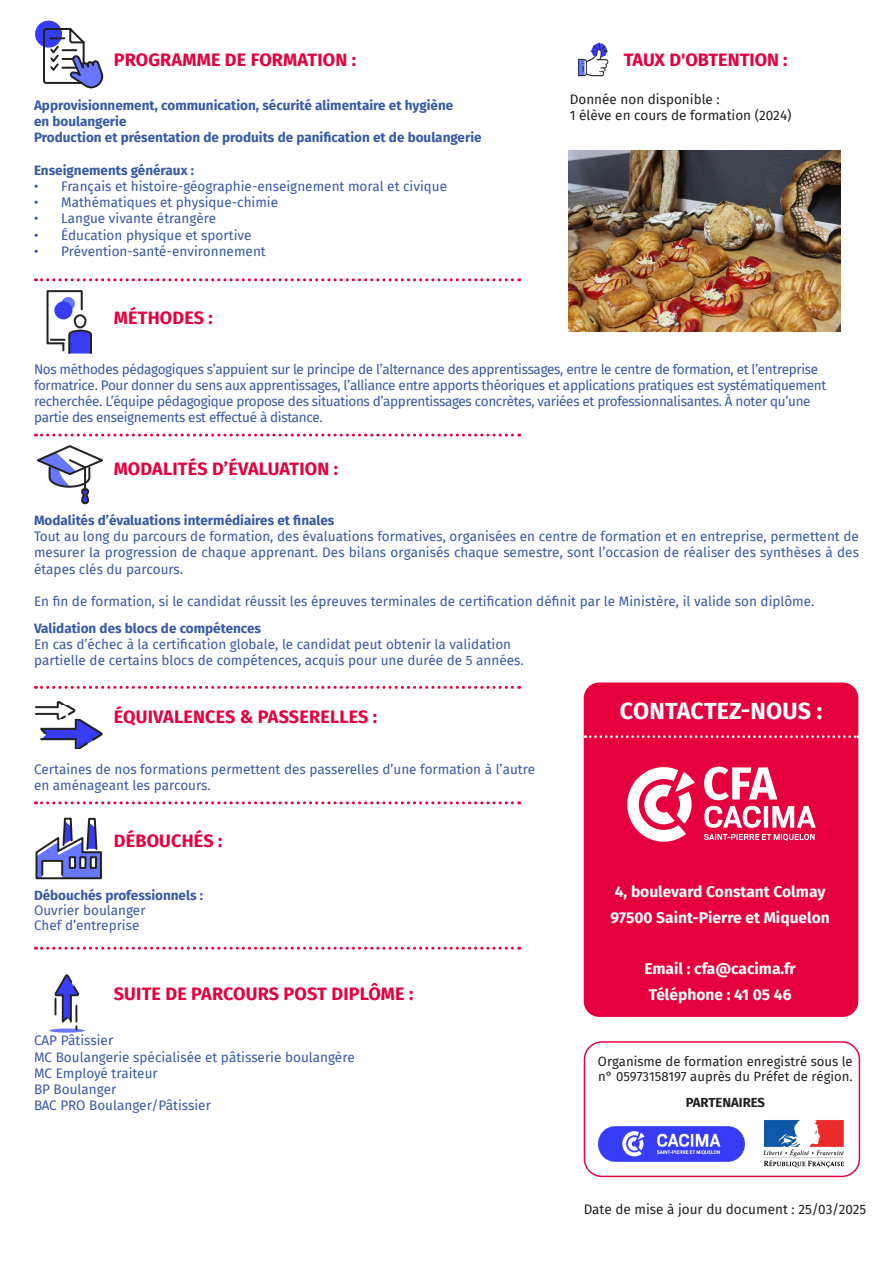
<style>
.page{position:relative;width:893px;height:1263px;background:#fff}
.page>*{position:absolute;margin:0;border:0;box-sizing:border-box;transform-origin:0 0}
.t1{font:700 23.4px "Fira Sans";letter-spacing:.005em;color:#fff}
.t2{font:700 18px "Fira Sans";letter-spacing:.01em;color:#e5003d}
.t3{font:700 15.6px "Fira Sans";color:#fff}
.t4{font:13.5px/16.2px "Fira Sans";color:#3759a7;text-align:justify}
.t5{font:13.5px/16.2px "Fira Sans";letter-spacing:-.025em;color:#3759a7}
.t6{font:700 13.5px "Fira Sans";color:#3759a7}
.t7{font:13.5px "Fira Sans";color:#231f20}
.t8{font:13.05px/15.8px "Fira Sans";color:#231f20}
.t9{font:700 13.05px "Fira Sans";color:#231f20}
</style>
<div class="page">
<svg style="left:46px;top:290px;width:46px;height:64px"></svg>
<svg style="left:36px;top:434px;width:484px;height:3px"></svg>
<svg style="left:37px;top:445px;width:66px;height:60px"></svg>
<svg style="left:36px;top:801px;width:484px;height:3px"></svg>
<svg style="left:35px;top:817px;width:67px;height:63px"></svg>
<svg style="left:36px;top:947px;width:484px;height:3px"></svg>
<svg style="left:49px;top:1028px;width:36px;height:5px"></svg>
<svg style="left:54px;top:974px;width:26px;height:55px"></svg>
<div style="left:584px;top:682px;width:274px;height:335px;background:#e5003d;border-radius:16px"></div>
<svg style="left:585px;top:735px;width:274px;height:3px"></svg>
<svg style="left:627px;top:767px;width:68px;height:75px"></svg>
<svg style="left:704px;top:767px;width:73px;height:33px"></svg>
<svg style="left:704px;top:834px;width:111px;height:7px"></svg>
<svg style="left:704px;top:806px;width:112px;height:22px"></svg>
<img style="left:598px;top:1126px;width:146px;height:35px">
<img style="left:763px;top:1120px;width:81px;height:48px">
<div style="left:584px;top:1041px;width:276px;height:136px;border:1px solid #e5003d;border-radius:17px"></div>
<img style="left:35px;top:700px;width:68px;height:49px">
<svg style="left:36px;top:686px;width:484px;height:3px"></svg>
<svg style="left:35px;top:20px;width:69px;height:69px"></svg>
<svg style="left:36px;top:278px;width:484px;height:3px"></svg>
<img style="left:577px;top:43px;width:32px;height:33px">
<img style="left:569px;top:151px;width:271px;height:181px">
<p class="t2" style="left:114px;top:45px;width:244px">PROGRAMME DE FORMATION :</p>
<p class="t2" style="left:624px;top:44px;width:165px">TAUX D'OBTENTION :</p>
<p class="t7" style="left:570px;top:89px;width:151px">Donnée non disponible :</p>
<p class="t7" style="left:570px;top:105px;width:223px">1 élève en cours de formation (2024)</p>
<p class="t6" style="left:34px;top:94px;width:421px">Approvisionnement, communication, sécurité alimentaire et hygiène</p>
<p class="t6" style="left:34px;top:110px;width:94px">en boulangerie</p>
<p class="t6" style="left:34px;top:126px;width:449px">Production et présentation de produits de panification et de boulangerie</p>
<p class="t6" style="left:34px;top:159px;width:162px">Enseignements généraux :</p>
<p class="t4" style="left:34px;top:178px;width:415px">• Français et histoire-géographie-enseignement moral et civique</p>
<p class="t4" style="left:34px;top:194px;width:246px">• Mathématiques et physique-chimie</p>
<p class="t4" style="left:34px;top:210px;width:184px">• Langue vivante étrangère</p>
<p class="t4" style="left:34px;top:226px;width:219px">• Éducation physique et sportive</p>
<p class="t4" style="left:34px;top:243px;width:233px">• Prévention-santé-environnement</p>
<p class="t2" style="left:114px;top:302px;width:100px">MÉTHODES :</p>
<p class="t5" style="left:34px;top:360px;width:794px">Nos méthodes pédagogiques s’appuient sur le principe de l’alternance des apprentissages, entre le centre de formation, et l’entreprise formatrice. Pour donner du sens aux apprentissages, l’alliance entre apports théoriques et applications pratiques est systématiquement recherchée. L’équipe pédagogique propose des situations d’apprentissages concrètes, variées et professionnalisantes. À noter qu’une partie des enseignements est effectué à distance.</p>
<p class="t2" style="left:114px;top:453px;width:226px">MODALITÉS D’ÉVALUATION :</p>
<p class="t6" style="left:34px;top:509px;width:302px">Modalités d’évaluations intermédiaires et finales</p>
<p class="t4" style="left:34px;top:528px;width:826px">Tout au long du parcours de formation, des évaluations formatives, organisées en centre de formation et en entreprise, permettent de mesurer la progression de chaque apprenant. Des bilans organisés chaque semestre, sont l’occasion de réaliser des synthèses à des étapes clés du parcours.</p>
<p class="t4" style="left:34px;top:593px;width:782px">En fin de formation, si le candidat réussit les épreuves terminales de certification définit par le Ministère, il valide son diplôme.</p>
<p class="t6" style="left:34px;top:617px;width:229px">Validation des blocs de compétences</p>
<p class="t4" style="left:34px;top:636px;width:479px">En cas d’échec à la certification globale, le candidat peut obtenir la validation</p>
<p class="t4" style="left:34px;top:652px;width:491px">partielle de certains blocs de compétences, acquis pour une durée de 5 années.</p>
<p class="t2" style="left:114px;top:702px;width:265px">ÉQUIVALENCES &amp; PASSERELLES :</p>
<p class="t4" style="left:34px;top:760px;width:503px">Certaines de nos formations permettent des passerelles d’une formation à l’autre</p>
<p class="t4" style="left:34px;top:777px;width:178px">en aménageant les parcours.</p>
<p class="t2" style="left:114px;top:826px;width:110px">DÉBOUCHÉS :</p>
<p class="t6" style="left:34px;top:884px;width:171px">Débouchés professionnels :</p>
<p class="t4" style="left:34px;top:901px;width:113px">Ouvrier boulanger</p>
<p class="t4" style="left:34px;top:916px;width:107px">Chef d’entreprise</p>
<p class="t2" style="left:114px;top:978px;width:301px">SUITE DE PARCOURS POST DIPLÔME :</p>
<p class="t4" style="left:34px;top:1032px;width:81px">CAP Pâtissier</p>
<p class="t4" style="left:34px;top:1048px;width:322px">MC Boulangerie spécialisée et pâtisserie boulangère</p>
<p class="t4" style="left:34px;top:1064px;width:125px">MC Employé traiteur</p>
<p class="t4" style="left:34px;top:1081px;width:84px">BP Boulanger</p>
<p class="t4" style="left:34px;top:1097px;width:178px">BAC PRO Boulanger/Pâtissier</p>
<p class="t1" style="left:620px;top:691px;width:204px">CONTACTEZ-NOUS :</p>
<p class="t3" style="left:615px;top:878px;width:212px">4, boulevard Constant Colmay</p>
<p class="t3" style="left:610px;top:904px;width:221px">97500 Saint-Pierre et Miquelon</p>
<p class="t3" style="left:644px;top:956px;width:153px">Email : cfa@cacima.fr</p>
<p class="t3" style="left:649px;top:982px;width:144px">Téléphone : 41 05 46</p>
<p class="t8" style="left:598px;top:1053px;width:256px">Organisme de formation enregistré sous le n° 05973158197 auprès du Préfet de région.</p>
<p class="t9" style="left:686px;top:1092px;width:81px">PARTENAIRES</p>
<p class="t7" style="left:584px;top:1199px;width:284px">Date de mise à jour du document : 25/03/2025</p>
</div>
